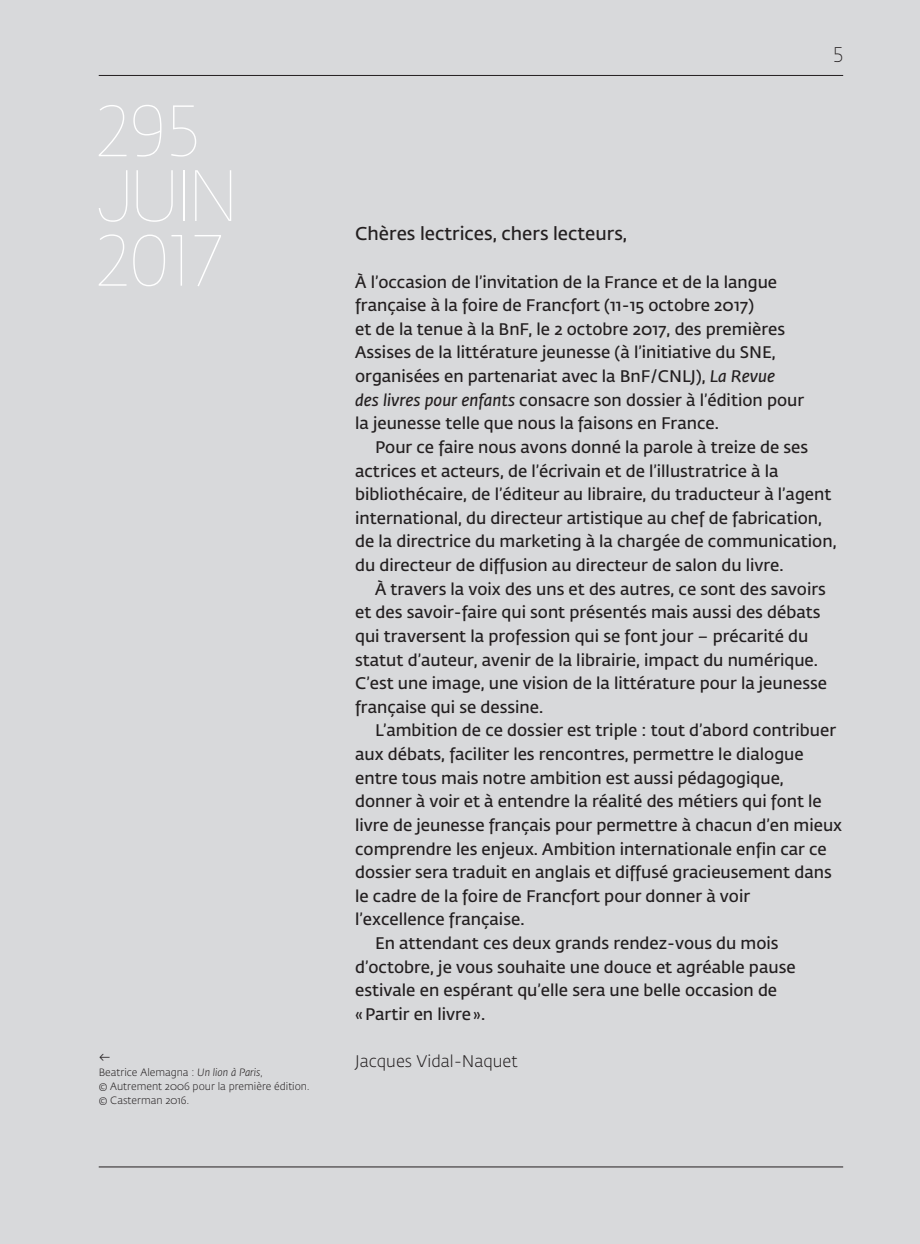
<style>
.page{position:relative;width:920px;height:1244px;background:#d8d9db}
.page>*{position:absolute;margin:0;border:0;box-sizing:border-box;transform-origin:0 0}
.t1{font:71.75px/64.8px "Fedra Sans Dis Pro Hair";letter-spacing:.05em;color:#fff}
.t2{font:100 21px "Fedra Sans Dis Pro";color:#231f20}
.t3{font:600 18.38px "Fedra Sans Pro";color:#231f20}
.t4{font:600 16.62px "Fedra Sans Pro";color:#231f20}
.t5{font:300 16.62px "Fedra Sans Pro";color:#231f20}
.t6{font:300 15.75px "Fedra Sans Pro";color:#231f20}
.t7{font:300 10.5px/14px "Fedra Sans Pro";color:#231f20}
.s1{font-style:italic}
</style>
<div class="page">
<hr style="left:99px;top:75px;width:744px;height:1px;background:#231f20">
<hr style="left:99px;top:1166px;width:744px;height:1px;background:#231f20">
<p class="t1" style="left:99px;top:105px;width:139px">295<br>JUIN<br>2017</p>
<p class="t2" style="left:833px;top:46px;width:11px">5</p>
<p class="t3" style="left:355px;top:226px;width:273px">Chères lectrices, chers lecteurs,</p>
<p class="t4" style="left:355px;top:275px;width:423px">À l’occasion de l’invitation de la France et de la langue</p>
<p class="t4" style="left:355px;top:299px;width:400px">française à la foire de Francfort (11-15 octobre 2017)</p>
<p class="t4" style="left:355px;top:322px;width:431px">et de la tenue à la BnF, le 2 octobre 2017, des premières</p>
<p class="t4" style="left:355px;top:346px;width:422px">Assises de la littérature jeunesse (à l’initiative du SNE,</p>
<p class="t4" style="left:355px;top:369px;width:421px">organisées en partenariat avec la BnF/CNLJ), <span class="s1">La Revue</span></p>
<p class="t4" style="left:355px;top:393px;width:450px"><span class="s1">des livres pour enfants</span> consacre son dossier à l’édition pour</p>
<p class="t4" style="left:355px;top:417px;width:365px">la jeunesse telle que nous la faisons en France.</p>
<p class="t4" style="left:375px;top:440px;width:435px">Pour ce faire nous avons donné la parole à treize de ses</p>
<p class="t4" style="left:355px;top:464px;width:425px">actrices et acteurs, de l’écrivain et de l’illustratrice à la</p>
<p class="t4" style="left:355px;top:488px;width:478px">bibliothécaire, de l’éditeur au libraire, du traducteur à l’agent</p>
<p class="t4" style="left:355px;top:511px;width:468px">international, du directeur artistique au chef de fabrication,</p>
<p class="t4" style="left:355px;top:535px;width:483px">de la directrice du marketing à la chargée de communication,</p>
<p class="t4" style="left:355px;top:558px;width:430px">du directeur de diffusion au directeur de salon du livre.</p>
<p class="t4" style="left:375px;top:582px;width:452px">À travers la voix des uns et des autres, ce sont des savoirs</p>
<p class="t4" style="left:355px;top:606px;width:467px">et des savoir-faire qui sont présentés mais aussi des débats</p>
<p class="t4" style="left:355px;top:629px;width:455px">qui traversent la profession qui se font jour – précarité du</p>
<p class="t4" style="left:355px;top:653px;width:464px">statut d’auteur, avenir de la librairie, impact du numérique.</p>
<p class="t4" style="left:355px;top:677px;width:473px">C’est une image, une vision de la littérature pour la jeunesse</p>
<p class="t4" style="left:355px;top:700px;width:190px">française qui se dessine.</p>
<p class="t4" style="left:375px;top:724px;width:462px">L’ambition de ce dossier est triple : tout d’abord contribuer</p>
<p class="t4" style="left:355px;top:747px;width:450px">aux débats, faciliter les rencontres, permettre le dialogue</p>
<p class="t4" style="left:355px;top:771px;width:430px">entre tous mais notre ambition est aussi pédagogique,</p>
<p class="t4" style="left:355px;top:795px;width:468px">donner à voir et à entendre la réalité des métiers qui font le</p>
<p class="t4" style="left:355px;top:818px;width:488px">livre de jeunesse français pour permettre à chacun d’en mieux</p>
<p class="t4" style="left:355px;top:842px;width:473px">comprendre les enjeux. Ambition internationale enfin car ce</p>
<p class="t4" style="left:355px;top:866px;width:478px">dossier sera traduit en anglais et diffusé gracieusement dans</p>
<p class="t4" style="left:355px;top:889px;width:396px">le cadre de la foire de Francfort pour donner à voir</p>
<p class="t4" style="left:355px;top:913px;width:171px">l’excellence française.</p>
<p class="t4" style="left:375px;top:936px;width:405px">En attendant ces deux grands rendez-vous du mois</p>
<p class="t4" style="left:355px;top:960px;width:442px">d’octobre, je vous souhaite une douce et agréable pause</p>
<p class="t4" style="left:355px;top:984px;width:423px">estivale en espérant qu’elle sera une belle occasion de</p>
<p class="t4" style="left:355px;top:1007px;width:131px">« Partir en livre ».</p>
<p class="t6" style="left:99px;top:1050px;width:13px">←</p>
<p class="t5" style="left:355px;top:1055px;width:164px">Jacques Vidal-Naquet</p>
<p class="t7" style="left:99px;top:1066px;width:212px">Beatrice Alemagna : <span class="s1">Un lion à Paris</span>,<br>© Autrement 2006 pour la première édition. © Casterman 2016.</p>
</div>
